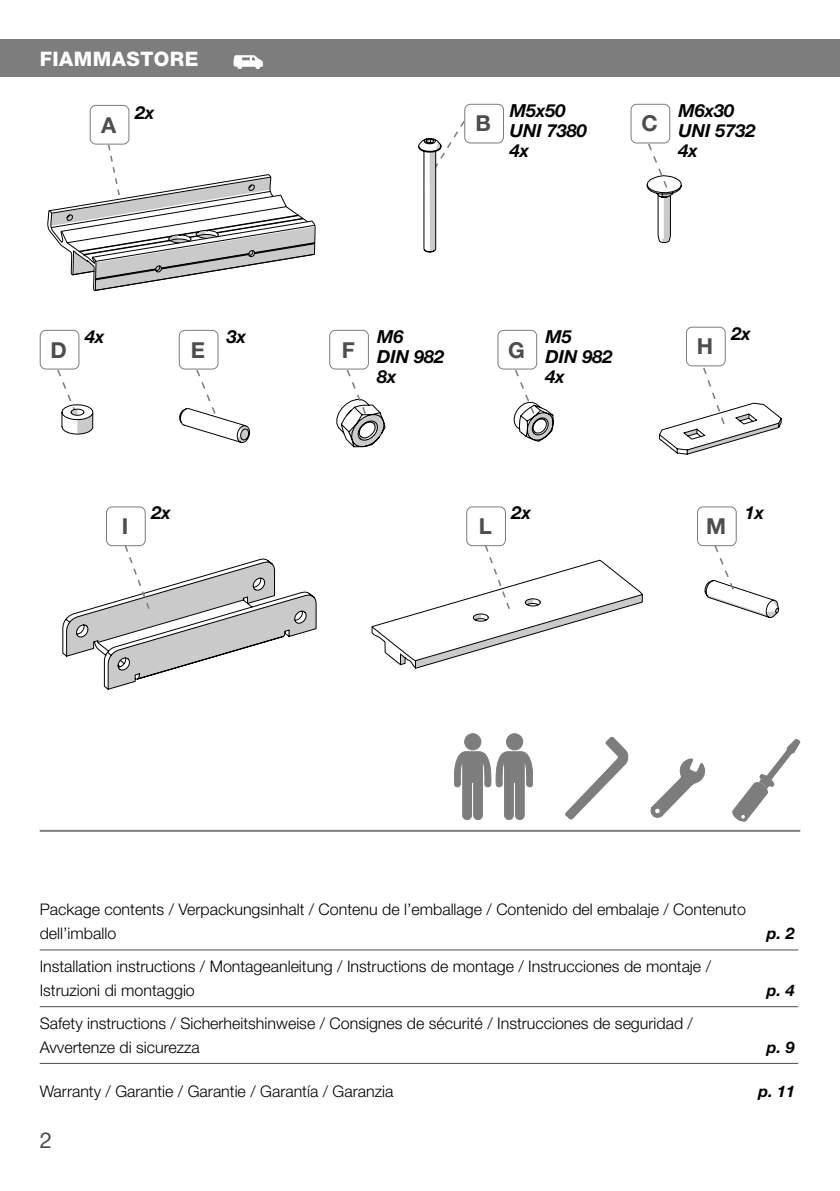
<style>
.page{position:relative;width:840px;height:1191px;background:#fff}
.page>*{position:absolute;margin:0;border:0;box-sizing:border-box;transform-origin:0 0}
.t1{font:700 22px "Helvetica Neue LT Std";color:#4d4d4d}
.t2{font:22px "Helvetica Neue LT Std";color:#4d4d4d}
.t3{font:800 20px "Helvetica Neue LT Std";letter-spacing:.025em;color:#fff}
.t4{font:italic 700 18px/20px "Helvetica Neue LT Std";color:#000}
.t5{font:300 16px/24px "Helvetica Neue LT Std";color:#000}
.t6{font:italic 700 16px "Helvetica Neue LT Std";color:#000}
</style>
<div class="page">
<div style="left:0;top:40px;width:839px;height:37px;background:#7d7d7d"></div>
<svg style="left:233px;top:55px;width:30px;height:14px"></svg>
<div style="left:630px;top:104px;width:40px;height:39px;border:1px solid #7d7d7d;border-radius:6px"></div>
<hr style="left:40px;top:949px;width:757px;height:1px;background:#4d4d4d">
<hr style="left:40px;top:1006px;width:757px;height:1px;background:#4d4d4d">
<hr style="left:40px;top:1062px;width:757px;height:1px;background:#4d4d4d">
<div style="left:90px;top:105px;width:39px;height:40px;border:1px solid #7d7d7d;border-radius:6px"></div>
<div style="left:464px;top:733px;width:16px;height:17px;background:#7d7d7d;border-radius:50%"></div>
<div style="left:464px;top:733px;width:17px;height:17px;border:1px solid #7d7d7d;border-radius:50%"></div>
<div style="left:506px;top:733px;width:16px;height:17px;background:#7d7d7d;border-radius:50%"></div>
<div style="left:506px;top:733px;width:16px;height:17px;border:1px solid #7d7d7d;border-radius:50%"></div>
<svg style="left:454px;top:751px;width:78px;height:68px"></svg>
<svg style="left:732px;top:739px;width:69px;height:83px"></svg>
<svg style="left:647px;top:758px;width:62px;height:72px"></svg>
<svg style="left:565px;top:737px;width:64px;height:83px"></svg>
<svg style="left:47px;top:143px;width:268px;height:148px"></svg>
<svg style="left:418px;top:121px;width:48px;height:132px"></svg>
<div style="left:464px;top:104px;width:39px;height:39px;border:1px solid #7d7d7d;border-radius:6px"></div>
<svg style="left:639px;top:142px;width:43px;height:102px"></svg>
<div style="left:40px;top:330px;width:39px;height:39px;border:1px solid #7d7d7d;border-radius:6px"></div>
<svg style="left:49px;top:368px;width:45px;height:67px"></svg>
<div style="left:179px;top:330px;width:39px;height:39px;border:1px solid #7d7d7d;border-radius:6px"></div>
<svg style="left:179px;top:368px;width:71px;height:75px"></svg>
<svg style="left:331px;top:368px;width:55px;height:80px"></svg>
<div style="left:329px;top:330px;width:40px;height:39px;border:1px solid #7d7d7d;border-radius:6px"></div>
<div style="left:497px;top:330px;width:40px;height:39px;border:1px solid #7d7d7d;border-radius:6px"></div>
<svg style="left:659px;top:366px;width:123px;height:89px"></svg>
<div style="left:685px;top:327px;width:40px;height:39px;border:1px solid #7d7d7d;border-radius:6px"></div>
<svg style="left:67px;top:544px;width:249px;height:145px"></svg>
<div style="left:106px;top:506px;width:40px;height:40px;border:1px solid #7d7d7d;border-radius:6px"></div>
<svg style="left:371px;top:544px;width:272px;height:125px"></svg>
<div style="left:466px;top:506px;width:39px;height:40px;border:1px solid #7d7d7d;border-radius:6px"></div>
<hr style="left:40px;top:830px;width:759px;height:2px;background:#7d7d7d">
<svg style="left:500px;top:368px;width:54px;height:74px"></svg>
<svg style="left:702px;top:544px;width:77px;height:74px"></svg>
<div style="left:696px;top:506px;width:40px;height:40px;border:1px solid #7d7d7d;border-radius:6px"></div>
<p class="t3" style="left:40px;top:47px;width:160px">FIAMMASTORE</p>
<h1 class="t1" style="left:101px;top:111px;width:17px">A</h1>
<p class="t4" style="left:135px;top:102px;width:21px">2x</p>
<p class="t4" style="left:509px;top:100px;width:79px">M5x50<br>UNI 7380<br>4x</p>
<h1 class="t1" style="left:475px;top:110px;width:17px">B</h1>
<p class="t4" style="left:678px;top:100px;width:79px">M6x30<br>UNI 5732<br>4x</p>
<h1 class="t1" style="left:641px;top:110px;width:18px">C</h1>
<h1 class="t1" style="left:51px;top:336px;width:18px">D</h1>
<p class="t4" style="left:85px;top:326px;width:21px">4x</p>
<h1 class="t1" style="left:190px;top:336px;width:16px">E</h1>
<p class="t4" style="left:226px;top:326px;width:21px">3x</p>
<h1 class="t1" style="left:122px;top:513px;width:8px">I</h1>
<p class="t4" style="left:151px;top:502px;width:21px">2x</p>
<h1 class="t1" style="left:341px;top:336px;width:15px">F</h1>
<p class="t4" style="left:377px;top:326px;width:69px">M6<br>DIN 982<br>8x</p>
<h1 class="t1" style="left:508px;top:336px;width:18px">G</h1>
<p class="t4" style="left:545px;top:326px;width:69px">M5<br>DIN 982<br>4x</p>
<h1 class="t1" style="left:696px;top:333px;width:18px">H</h1>
<p class="t4" style="left:731px;top:323px;width:21px">2x</p>
<h1 class="t1" style="left:478px;top:513px;width:15px">L</h1>
<p class="t4" style="left:511px;top:502px;width:21px">2x</p>
<h1 class="t1" style="left:705px;top:513px;width:21px">M</h1>
<p class="t4" style="left:744px;top:502px;width:21px">1x</p>
<p class="t5" style="left:40px;top:897px;width:707px">Package contents / Verpackungsinhalt / Contenu de l’emballage / Contenido del embalaje / Contenuto dell’imballo</p>
<p class="t5" style="left:40px;top:954px;width:672px">Installation instructions / Montageanleitung / Instructions de montage / Instrucciones de montaje /<br>Istruzioni di montaggio</p>
<p class="t5" style="left:40px;top:1010px;width:654px">Safety instructions / Sicherheitshinweise / Consignes de sécurité / Instrucciones de seguridad /<br>Avvertenze di sicurezza</p>
<p class="t6" style="left:766px;top:923px;width:29px">p. 2</p>
<p class="t6" style="left:766px;top:980px;width:29px">p. 4</p>
<p class="t6" style="left:766px;top:1037px;width:29px">p. 9</p>
<p class="t5" style="left:40px;top:1079px;width:355px">Warranty / Garantie / Garantie / Garantía / Garanzia</p>
<p class="t6" style="left:758px;top:1081px;width:38px">p. 11</p>
<h1 class="t2" style="left:40px;top:1126px;width:14px">2</h1>
</div>
